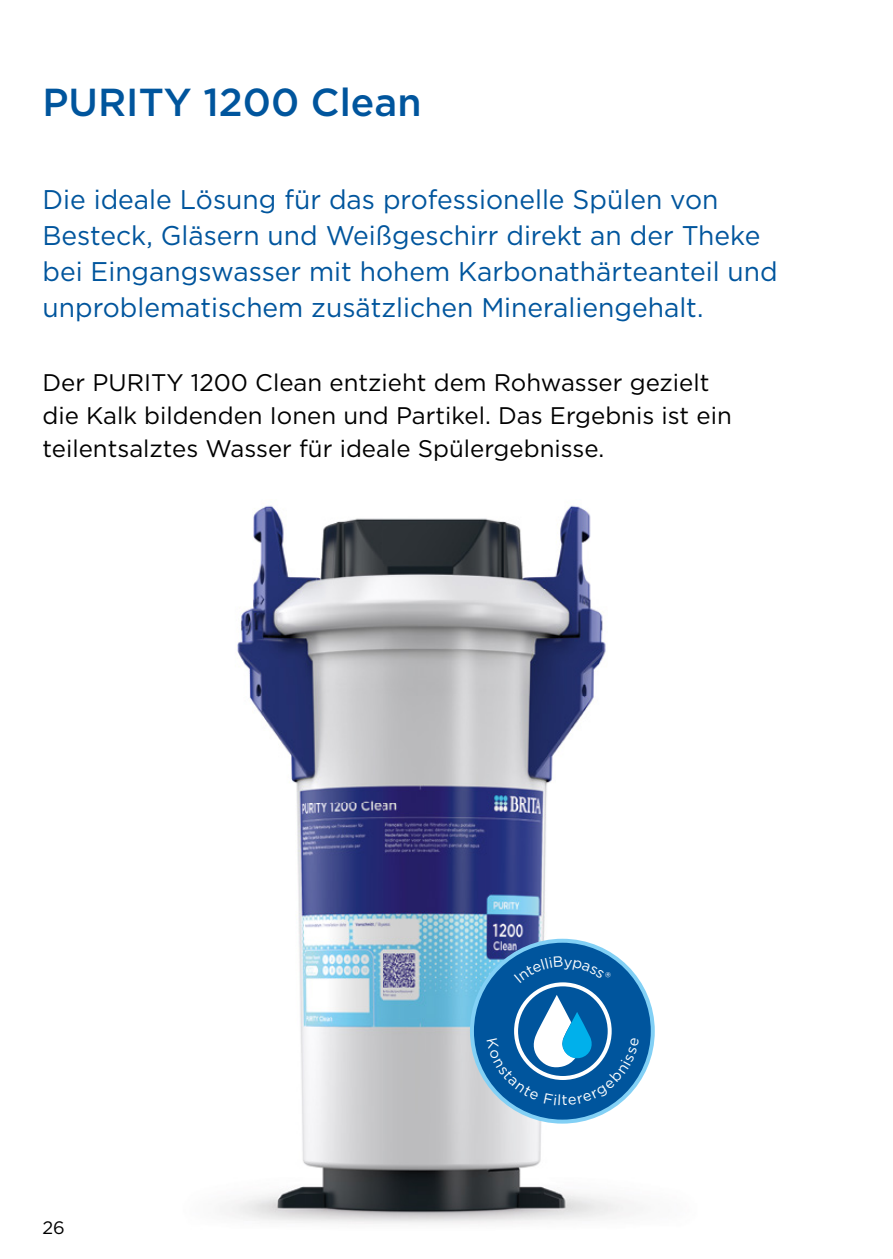
<style>
.page{position:relative;width:893px;height:1259px;background:#fff}
.page>*{position:absolute;margin:0;border:0;box-sizing:border-box;transform-origin:0 0}
.t1{font:500 39px "Gotham";color:#00559d}
.t2{font:27px/36px "Gotham";color:#00559d}
.t3{font:24px/33px "Gotham";color:#000}
.t4{font:18px "Gotham";color:#000}
</style>
<div class="page">
<img style="left:226px;top:505px;width:408px;height:719px">
<svg style="left:470px;top:938px;width:185px;height:185px"></svg>
<h1 class="t1" style="left:43px;top:77px;width:381px">PURITY 1200 Clean</h1>
<p class="t2" style="left:43px;top:181px;width:737px">Die ideale Lösung für das professionelle Spülen von Besteck, Gläsern und Weißgeschirr direkt an der Theke bei Eingangswasser mit hohem Karbonathärteanteil und unproblematischem zusätzlichen Mineraliengehalt.</p>
<p class="t3" style="left:43px;top:365px;width:691px">Der PURITY 1200 Clean entzieht dem Rohwasser gezielt die Kalk bildenden Ionen und Partikel. Das Ergebnis ist ein teilentsalztes Wasser für ideale Spülergebnisse.</p>
<p class="t4" style="left:43px;top:1216px;width:24px">26</p>
</div>
